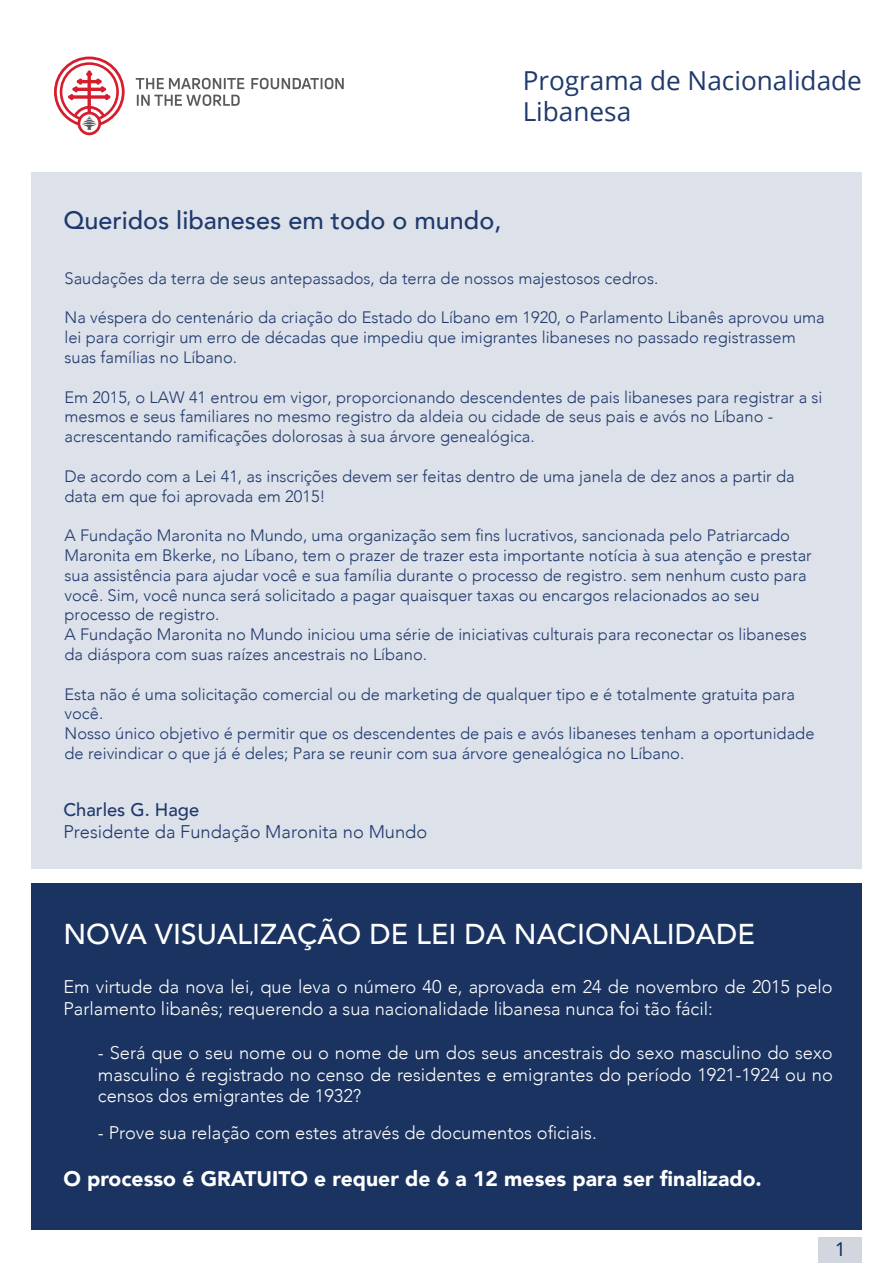
<style>
.page{position:relative;width:893px;height:1263px;background:#fff}
.page>*{position:absolute;margin:0;border:0;box-sizing:border-box;transform-origin:0 0}
.t1{font:500 28.65px "Avenir";color:#fff}
.t2{font:26.1px/31.3px "Open Sans";color:#1f396d}
.t3{font:500 25.2px "Avenir";color:#1f396d}
.t4{font:900 21px "Avenir";color:#fff}
.t5{font:19.5px "Avenir";color:#1b3360}
.t6{font:300 18.3px/21.9px "Avenir";color:#fff}
.t7{font:300 18.3px "Avenir";color:#1f396d}
.t8{font:500 18.3px "Avenir";color:#1f396d}
.t9{font:300 16.5px/19.8px "Avenir";color:#1f396d}
</style>
<div class="page">
<div style="left:31px;top:883px;width:831px;height:347px;background:#1b3360"></div>
<div style="left:818px;top:1237px;width:44px;height:26px;background:#d2d7df"></div>
<div style="left:31px;top:172px;width:831px;height:696px;background:#dde1e9"></div>
<svg style="left:251px;top:78px;width:93px;height:11px"></svg>
<svg style="left:136px;top:78px;width:108px;height:28px"></svg>
<svg style="left:54px;top:57px;width:71px;height:78px"></svg>
<h2 class="t2" style="left:523px;top:64px;width:341px">Programa de Nacionalidade<br>Libanesa</h2>
<h3 class="t3" style="left:63px;top:198px;width:439px">Queridos libaneses em todo o mundo,</h3>
<p class="t9" style="left:65px;top:268px;width:595px">Saudações da terra de seus antepassados, da terra de nossos majestosos cedros.</p>
<p class="t9" style="left:65px;top:308px;width:762px">Na véspera do centenário da criação do Estado do Líbano em 1920, o Parlamento Libanês aprovou uma lei para corrigir um erro de décadas que impediu que imigrantes libaneses no passado registrassem suas famílias no Líbano.</p>
<p class="t9" style="left:65px;top:387px;width:760px">Em 2015, o LAW 41 entrou em vigor, proporcionando descendentes de pais libaneses para registrar a si mesmos e seus familiares no mesmo registro da aldeia ou cidade de seus pais e avós no Líbano - acrescentando ramificações dolorosas à sua árvore genealógica.</p>
<p class="t9" style="left:65px;top:466px;width:732px">De acordo com a Lei 41, as inscrições devem ser feitas dentro de uma janela de dez anos a partir da data em que foi aprovada em 2015!</p>
<p class="t9" style="left:65px;top:526px;width:749px">A Fundação Maronita no Mundo, uma organização sem fins lucrativos, sancionada pelo Patriarcado Maronita em Bkerke, no Líbano, tem o prazer de trazer esta importante notícia à sua atenção e prestar sua assistência para ajudar você e sua família durante o processo de registro. sem nenhum custo para você. Sim, você nunca será solicitado a pagar quaisquer taxas ou encargos relacionados ao seu processo de registro.<br>A Fundação Maronita no Mundo iniciou uma série de iniciativas culturais para reconectar os libaneses da diáspora com suas raízes ancestrais no Líbano.</p>
<p class="t9" style="left:65px;top:684px;width:751px">Esta não é uma solicitação comercial ou de marketing de qualquer tipo e é totalmente gratuita para você.<br>Nosso único objetivo é permitir que os descendentes de pais e avós libaneses tenham a oportunidade de reivindicar o que já é deles; Para se reunir com sua árvore genealógica no Líbano.</p>
<p class="t8" style="left:63px;top:793px;width:137px">Charles G. Hage</p>
<p class="t7" style="left:63px;top:820px;width:365px">Presidente da Fundação Maronita no Mundo</p>
<h1 class="t1" style="left:63px;top:909px;width:693px">NOVA VISUALIZAÇÃO DE LEI DA NACIONALIDADE</h1>
<p class="t6" style="left:63px;top:975px;width:771px">Em virtude da nova lei, que leva o número 40 e, aprovada em 24 de novembro de 2015 pelo<br>Parlamento libanês; requerendo a sua nacionalidade libanesa nunca foi tão fácil:</p>
<p class="t6" style="left:98px;top:1041px;width:736px;text-align:justify">- Será que o seu nome ou o nome de um dos seus ancestrais do sexo masculino do sexo masculino é registrado no censo de residentes e emigrantes do período 1921-1924 ou no censos dos emigrantes de 1932?</p>
<p class="t6" style="left:98px;top:1121px;width:500px">- Prove sua relação com estes através de documentos oficiais.</p>
<p class="t4" style="left:63px;top:1161px;width:700px">O processo é GRATUITO e requer de 6 a 12 meses para ser finalizado.</p>
<p class="t5" style="left:835px;top:1233px;width:12px">1</p>
</div>
